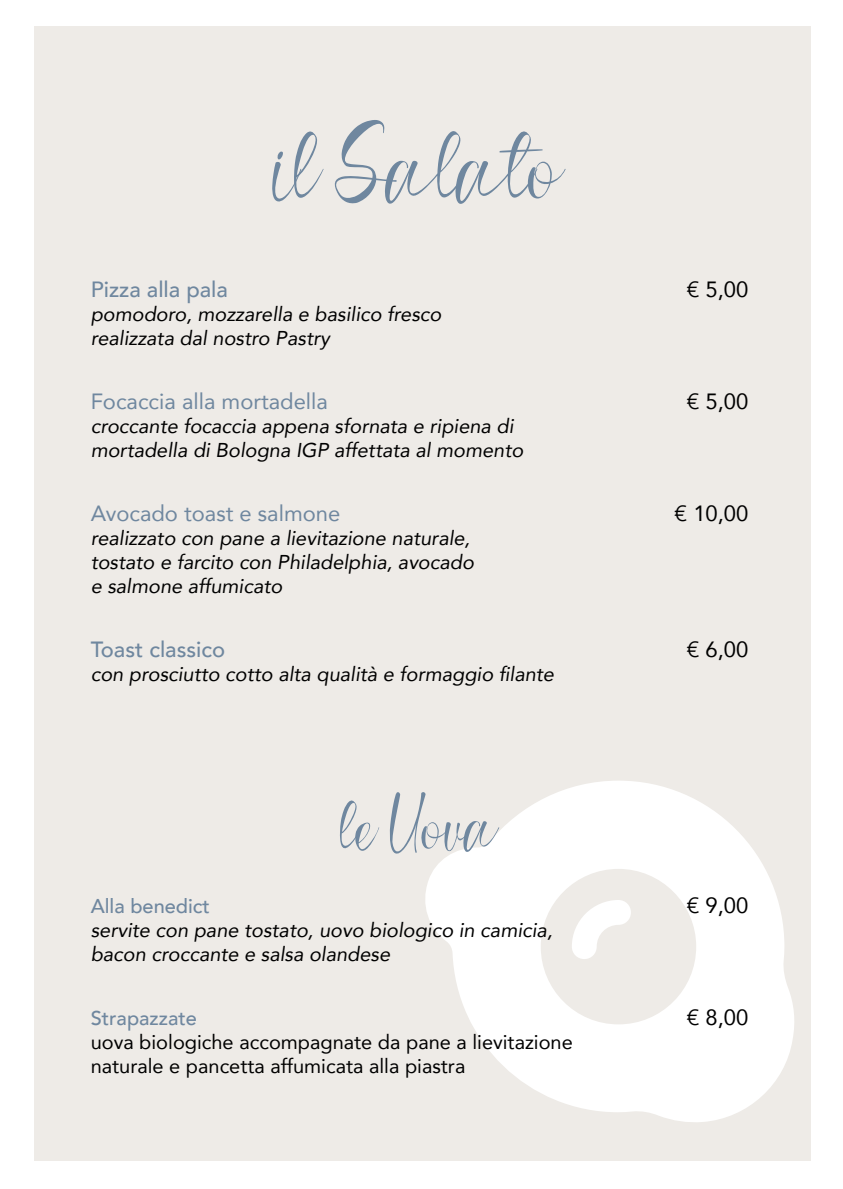
<style>
.page{position:relative;width:843px;height:1189px;background:#fff}
.page>*{position:absolute;margin:0;border:0;box-sizing:border-box;transform-origin:0 0}
.t1{font:100px "Batfide Signature";color:#6f879f;scale:.8 1}
.t2{font:72px "Batfide Signature";letter-spacing:-.04em;color:#6f879f;scale:.8 1}
.t3{font:22px "Avenir";color:#6f879f}
.t4{font:22px "Avenir";color:#000}
.t5{font:500 22px "Avenir";color:#6f879f}
.t6{font:italic 20px/24px "Avenir";color:#000}
.t7{font:20px/24px "Avenir";color:#000}
.t8{font:500 20px "Avenir";color:#6f879f}
</style>
<div class="page">
<div style="left:34px;top:26px;width:777px;height:1134px;background:#eeebe7"></div>
<svg style="left:425px;top:781px;width:369px;height:341px;fill:#fff"></svg>
<svg style="left:572px;top:900px;width:59px;height:59px"></svg>
<h1 class="t1" style="left:274px;top:107px;width:365px">il Salato</h1>
<p class="t5" style="left:91px;top:270px;width:139px">Pizza alla pala</p>
<p class="t4" style="left:687px;top:272px;width:63px">€ 5,00</p>
<p class="t6" style="left:91px;top:302px;width:352px">pomodoro, mozzarella e basilico fresco realizzata dal nostro Pastry</p>
<p class="t3" style="left:91px;top:384px;width:239px">Focaccia alla mortadella</p>
<p class="t4" style="left:687px;top:384px;width:63px">€ 5,00</p>
<p class="t6" style="left:91px;top:414px;width:434px">croccante focaccia appena sfornata e ripiena di mortadella di Bologna IGP affettata al momento</p>
<p class="t3" style="left:91px;top:496px;width:251px">Avocado toast e salmone</p>
<p class="t4" style="left:674px;top:496px;width:75px">€ 10,00</p>
<p class="t6" style="left:91px;top:526px;width:385px">realizzato con pane a lievitazione naturale, tostato e farcito con Philadelphia, avocado e salmone affumicato</p>
<p class="t5" style="left:91px;top:630px;width:136px">Toast classico</p>
<p class="t4" style="left:687px;top:632px;width:63px">€ 6,00</p>
<p class="t6" style="left:91px;top:662px;width:465px">con prosciutto cotto alta qualità e formaggio filante</p>
<h2 class="t2" style="left:341px;top:783px;width:198px">le Uova</h2>
<p class="t8" style="left:91px;top:889px;width:121px">Alla benedict</p>
<p class="t4" style="left:687px;top:888px;width:63px">€ 9,00</p>
<p class="t6" style="left:91px;top:918px;width:463px">servite con pane tostato, uovo biologico in camicia, bacon croccante e salsa olandese</p>
<p class="t8" style="left:91px;top:1001px;width:108px">Strapazzate</p>
<p class="t4" style="left:687px;top:1000px;width:63px">€ 8,00</p>
<p class="t7" style="left:91px;top:1029px;width:484px">uova biologiche accompagnate da pane a lievitazione naturale e pancetta affumicata alla piastra</p>
</div>
